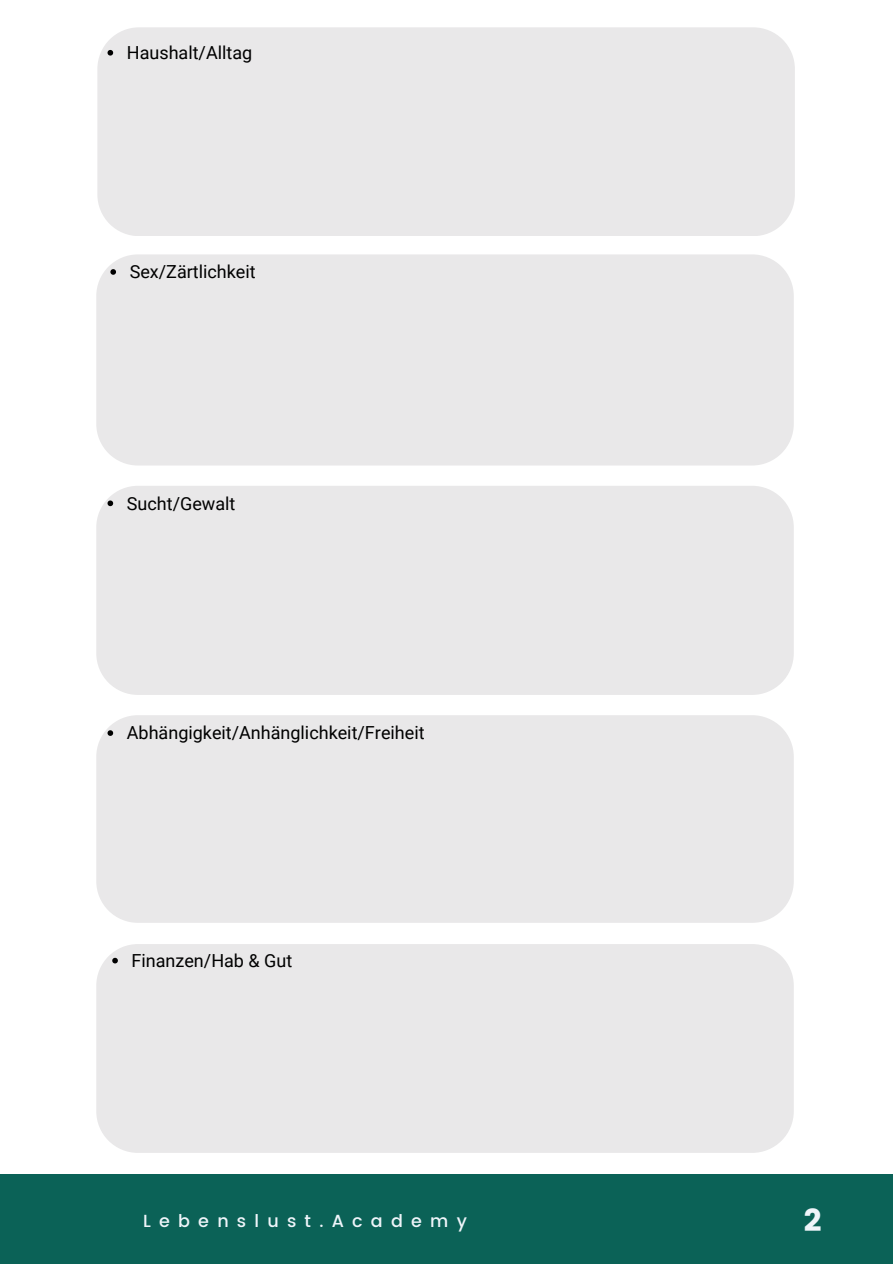
<style>
.page{position:relative;width:894px;height:1264px;background:#fff}
.page>*{position:absolute;margin:0;border:0;box-sizing:border-box;transform-origin:0 0}
.t1{font:31.2px "Poppins";color:#eff5fa}
.t2{font:18px "Roboto";color:#000}
.t3{font:500 17.55px "Poppins";letter-spacing:.47em;color:#eff5fa}
</style>
<div class="page">
<div style="left:0;top:1174px;width:892px;height:89px;background:#0b6257"></div>
<div style="left:97px;top:27px;width:697px;height:209px;background:#e9e8e9"></div>
<svg style="left:107px;top:50px;width:6px;height:6px"></svg>
<div style="left:96px;top:254px;width:697px;height:211px;background:#e9e8e9"></div>
<svg style="left:110px;top:269px;width:6px;height:6px"></svg>
<div style="left:96px;top:486px;width:697px;height:209px;background:#e9e8e9"></div>
<svg style="left:107px;top:500px;width:6px;height:6px"></svg>
<div style="left:96px;top:715px;width:697px;height:207px;background:#e9e8e9"></div>
<svg style="left:107px;top:730px;width:6px;height:6px"></svg>
<div style="left:96px;top:944px;width:697px;height:208px;background:#e9e8e9"></div>
<svg style="left:112px;top:957px;width:6px;height:6px"></svg>
<p class="t2" style="left:127px;top:42px;width:127px">Haushalt/Alltag</p>
<p class="t2" style="left:130px;top:261px;width:127px">Sex/Zärtlichkeit</p>
<p class="t2" style="left:127px;top:493px;width:110px">Sucht/Gewalt</p>
<h1 class="t2" style="left:127px;top:722px;width:299px">Abhängigkeit/Anhänglichkeit/Freiheit</h1>
<p class="t2" style="left:131px;top:950px;width:162px">Finanzen/Hab &amp; Gut</p>
<p class="t3" style="left:143px;top:1210px;width:325px">Lebenslust.Academy</p>
<p class="t1" style="left:803px;top:1201px;width:19px">2</p>
</div>
